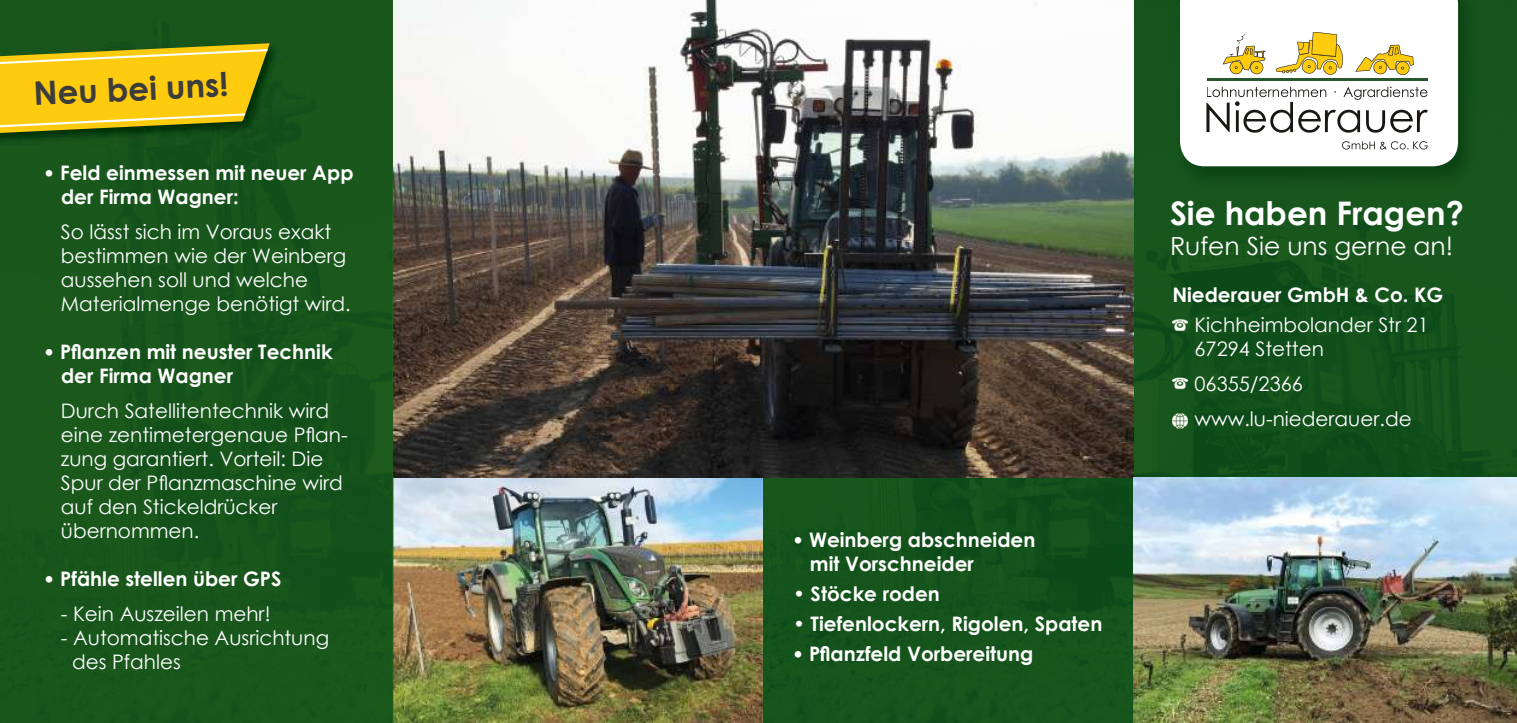
<style>
.page{position:relative;width:1517px;height:723px;background:#fff}
.page>*{position:absolute;margin:0;border:0;box-sizing:border-box;transform-origin:0 0}
.t1{font:700 32.5px "Century Gothic";color:#fff}
.t2{font:700 32.5px "Century Gothic";color:#3c3c3b}
.t3{font:25px "Century Gothic";color:#fff}
.t4{font:20px/24px "Century Gothic";color:#fff}
.t5{font:700 20px/24px "Century Gothic";color:#fff}
.s1{font-family:"Gill Sans"}
</style>
<div class="page">
<img style="left:0;top:0;width:1517px;height:723px">
<img style="left:764px;top:0;width:418px;height:483px">
<img style="left:1181px;top:477px;width:336px;height:246px">
<img style="left:1133px;top:482px;width:49px;height:241px">
<div style="left:1187px;top:317px;width:237px;height:15px;background:#104e1b"></div>
<img style="left:1172px;top:376px;width:130px;height:17px">
<div style="left:1172px;top:411px;width:238px;height:15px;background:#104e1b"></div>
<img style="left:1173px;top:0;width:306px;height:190px">
<svg style="left:1180px;top:0;width:278px;height:166px"></svg>
<svg style="left:1342px;top:141px;width:85px;height:8px"></svg>
<svg style="left:1206px;top:87px;width:221px;height:46px"></svg>
<hr style="left:1207px;top:78px;width:220px;height:3px;background:#28562d">
<svg style="left:1222px;top:33px;width:43px;height:42px"></svg>
<svg style="left:1355px;top:45px;width:58px;height:31px"></svg>
<svg style="left:1275px;top:33px;width:68px;height:43px"></svg>
<img style="left:1172px;top:317px;width:15px;height:15px">
<img style="left:1172px;top:376px;width:15px;height:15px">
<svg style="left:1172px;top:426px;width:15px;height:2px"></svg>
<img style="left:1172px;top:413px;width:15px;height:13px">
<img style="left:0;top:41px;width:281px;height:105px">
<svg style="left:0;top:43px;width:270px;height:91px;background:#d0b31a"></svg>
<h1 class="t2" style="left:32px;top:69px;width:196px;rotate:-3deg">Neu bei uns!</h1>
<p class="t5" style="left:61px;top:160px;width:294px;text-indent:-17px"><span class="s1">•</span> Feld einmessen mit neuer App der Firma Wagner:</p>
<p class="t4" style="left:61px;top:219px;width:291px">So lässt sich im Voraus exakt bestimmen wie der Weinberg aussehen soll und welche<br>Materialmenge benötigt wird.</p>
<p class="t5" style="left:61px;top:339px;width:273px;text-indent:-17px"><span class="s1">•</span> Pflanzen mit neuster Technik der Firma Wagner</p>
<p class="t4" style="left:61px;top:398px;width:288px">Durch Satellitentechnik wird eine zentimetergenaue Pflan&shy;zung garantiert. Vorteil: Die<br>Spur der Pflanzmaschine wird auf den Stickeldrücker übernommen.</p>
<p class="t5" style="left:44px;top:566px;width:239px"><span class="s1">•</span> Pfähle stellen über GPS</p>
<p class="t4" style="left:61px;top:601px;width:211px">- Kein Auszeilen mehr!</p>
<p class="t4" style="left:72px;top:625px;width:259px;text-indent:-11px">- Automatische Ausrichtung des Pfahles</p>
<p class="t5" style="left:810px;top:527px;width:227px;text-indent:-17px"><span class="s1">•</span> Weinberg abschneiden mit Vorschneider</p>
<p class="t5" style="left:793px;top:581px;width:148px">• Stöcke roden</p>
<p class="t5" style="left:793px;top:611px;width:311px">• Tiefenlockern, Rigolen, Spaten</p>
<p class="t5" style="left:793px;top:641px;width:242px"><span class="s1">•</span> Pflanzfeld Vorbereitung</p>
<h1 class="t1" style="left:1170px;top:188px;width:295px">Sie haben Fragen?</h1>
<p class="t3" style="left:1170px;top:228px;width:285px">Rufen Sie uns gerne an!</p>
<p class="t5" style="left:1172px;top:282px;width:272px">Niederauer GmbH &amp; Co. KG</p>
<p class="t4" style="left:1194px;top:313px;width:236px">Kichheimbolander Str 21<br>67294 Stetten</p>
<p class="t4" style="left:1194px;top:366px;width:219px;line-height:35px">06355/2366 www.lu-niederauer.de</p>
</div>
